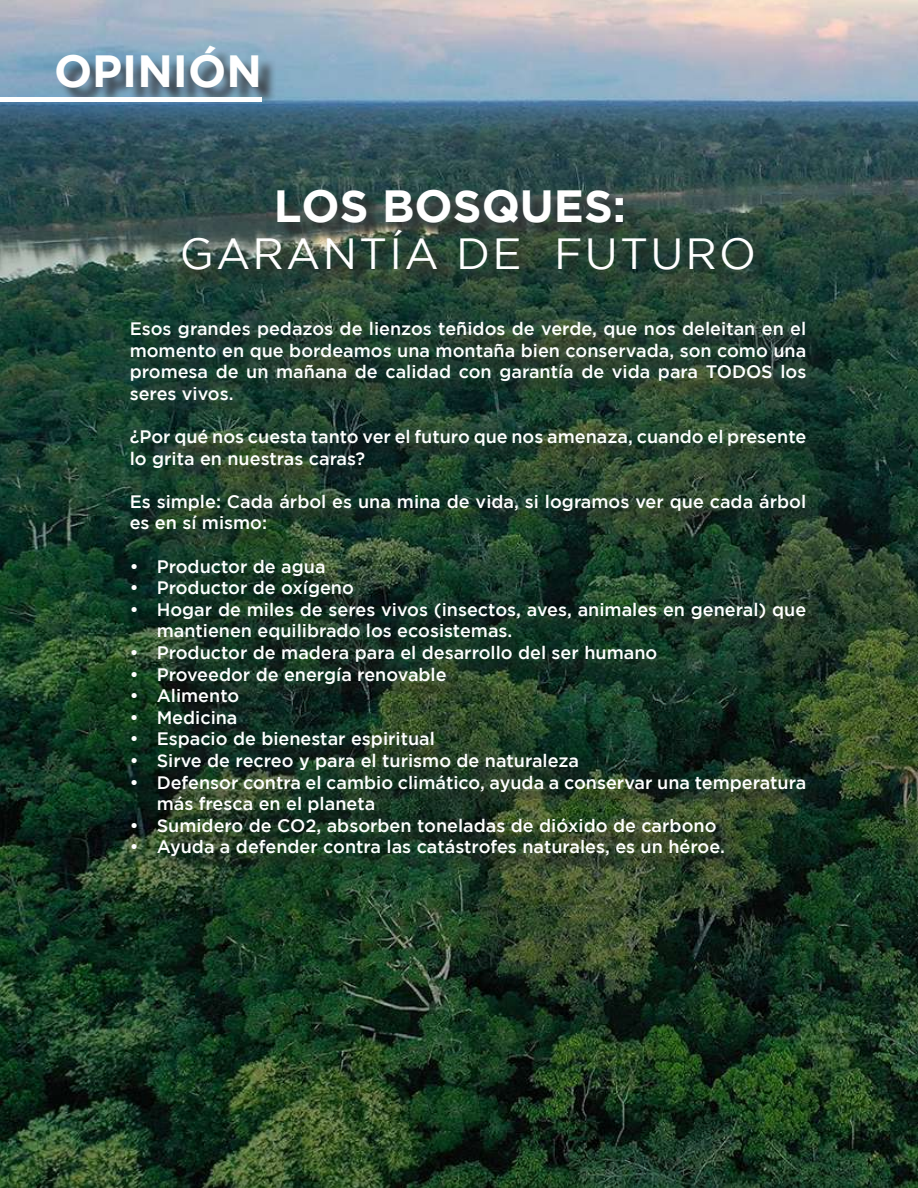
<style>
.page{position:relative;width:918px;height:1188px;background:#fff}
.page>*{position:absolute;margin:0;border:0;box-sizing:border-box;transform-origin:0 0}
.t1{font:700 45px "Gotham";color:#fff}
.t2{font:43.5px "Gotham";letter-spacing:.05em;color:#fff}
.t3{font:500 18px/21.6px "Gotham";color:#fff}
</style>
<div class="page">
<img style="left:0;top:0;width:918px;height:1188px">
<div style="left:133px;top:325px;width:691px;height:549px;background:#231f20;opacity:.75"></div>
<div style="left:280px;top:193px;width:362px;height:48px;background:#231f20;opacity:.75"></div>
<div style="left:59px;top:48px;width:218px;height:58px;background:#231f20;opacity:.75"></div>
<div style="left:185px;top:232px;width:587px;height:56px;background:#231f20;opacity:.75"></div>
<div style="left:0;top:97px;width:262px;height:5px;background:#fff"></div>
<h1 class="t1" style="left:54px;top:45px;width:209px">OPINIÓN</h1>
<h1 class="t1" style="left:274px;top:180px;width:354px">LOS BOSQUES:</h1>
<h2 class="t2" style="left:180px;top:229px;width:578px">GARANTÍA DE FUTURO</h2>
<p class="t3" style="left:130px;top:317px;width:678px;text-align:justify">Esos grandes pedazos de lienzos teñidos de verde, que nos deleitan en el momento en que bordeamos una montaña bien conservada, son como una promesa de un mañana de calidad con garantía de vida para TODOS los seres vivos.</p>
<p class="t3" style="left:130px;top:425px;width:678px">¿Por qué nos cuesta tanto ver el futuro que nos amenaza, cuando el presente lo grita en nuestras caras?</p>
<p class="t3" style="left:130px;top:490px;width:678px">Es simple: Cada árbol es una mina de vida, si logramos ver que cada árbol es en sí mismo:</p>
<p class="t3" style="left:130px;top:555px;width:197px">• Productor de agua</p>
<p class="t3" style="left:130px;top:577px;width:226px">• Productor de oxígeno</p>
<p class="t3" style="left:157px;top:598px;width:651px;text-indent:-27px">• Hogar de miles de seres vivos (insectos, aves, animales en general) que mantienen equilibrado los ecosistemas.</p>
<p class="t3" style="left:130px;top:641px;width:529px">• Productor de madera para el desarrollo del ser humano</p>
<p class="t3" style="left:130px;top:663px;width:318px">• Proveedor de energía renovable</p>
<p class="t3" style="left:130px;top:685px;width:111px">• Alimento</p>
<p class="t3" style="left:130px;top:706px;width:109px">• Medicina</p>
<p class="t3" style="left:130px;top:728px;width:307px">• Espacio de bienestar espiritual</p>
<p class="t3" style="left:130px;top:749px;width:451px">• Sirve de recreo y para el turismo de naturaleza</p>
<p class="t3" style="left:157px;top:771px;width:651px;text-indent:-27px">• Defensor contra el cambio climático, ayuda a conservar una temperatura más fresca en el planeta</p>
<p class="t3" style="left:130px;top:814px;width:588px">• Sumidero de CO2, absorben toneladas de dióxido de carbono</p>
<p class="t3" style="left:130px;top:836px;width:597px">• Ayuda a defender contra las catástrofes naturales, es un héroe.</p>
</div>
